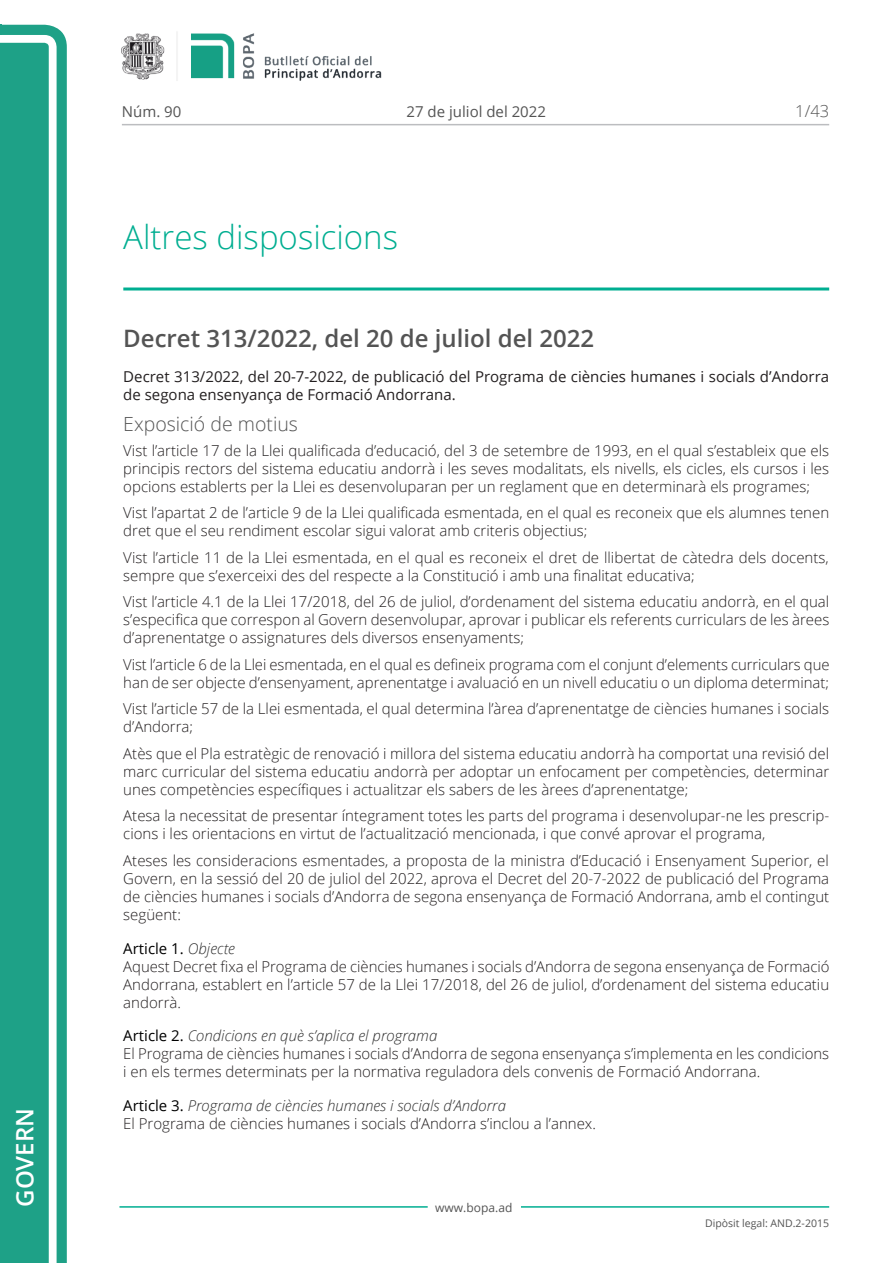
<style>
.page{position:relative;width:893px;height:1263px;background:#fff}
.page>*{position:absolute;margin:0;border:0;box-sizing:border-box;transform-origin:0 0}
.Titol_2_PAG{font:300 33px "Open Sans";color:#00ae91}
.Titol_3{font:600 24px "Open Sans";color:#545454}
.t1{font:600 24px "Open Sans";color:#fff}
.Titol_5{font:300 19.5px "Open Sans";color:#545454}
.num_pagina{font:300 16.5px "Open Sans";color:#545454}
.Body_text{font:300 15px/18px "Open Sans";color:#231f20}
.Body_text_sumari{font:15px/18px "Open Sans";color:#231f20}
.Titol_7{font:italic 300 15px "Open Sans";color:#303030}
.carrer{font:15px "Open Sans";color:#545454}
.Titol_7-2{font:15px "Open Sans";color:#000}
.t2{font:12px "Open Sans";color:#545454}
.t3{font:10.5px "Open Sans";color:#545454}
.s1{font-weight:300;font-style:italic;color:#303030}
.s2{font-weight:400;font-style:normal;color:#000}
</style>
<div class="page">
<svg style="left:0;top:25px;width:67px;height:1238px;fill:#1ea187"></svg>
<div style="left:0;top:43px;width:49px;height:1220px;background:#1ea187"></div>
<img style="left:122px;top:32px;width:260px;height:49px">
<hr style="left:119px;top:1206px;width:309px;height:2px;background:#00ae91">
<hr style="left:521px;top:1206px;width:308px;height:2px;background:#00ae91">
<hr style="left:122px;top:124px;width:707px;height:1px;background:#bcbdc0">
<hr style="left:123px;top:287px;width:706px;height:3px;background:#00ae91">
<p class="t1" style="left:8px;top:1207px;width:100px;rotate:-90deg">Govern</p>
<p class="carrer" style="left:122px;top:102px;width:61px">Núm. 90</p>
<p class="carrer" style="left:406px;top:102px;width:141px">27 de juliol del 2022</p>
<p class="Titol_2_PAG" style="left:123px;top:215px;width:276px">Altres disposicions</p>
<p class="num_pagina" style="left:795px;top:100px;width:35px">1/43</p>
<p class="Titol_3" style="left:123px;top:321px;width:472px">Decret 313/2022, del 20 de juliol del 2022</p>
<p class="Body_text_sumari" style="left:123px;top:367px;width:707px">Decret 313/2022, del 20-7-2022, de publicació del Programa de ciències humanes i socials d’Andorra de segona ensenyança de Formació Andorrana.</p>
<p class="Titol_5" style="left:123px;top:410px;width:176px">Exposició de motius</p>
<p class="Body_text" style="left:123px;top:441px;width:707px;text-align:justify">Vist l’article 17 de la Llei qualificada d’educació, del 3 de setembre de 1993, en el qual s’estableix que els principis rectors del sistema educatiu andorrà i les seves modalitats, els nivells, els cicles, els cursos i les opcions establerts per la Llei es desenvoluparan per un reglament que en determinarà els programes;</p>
<p class="Body_text" style="left:123px;top:503px;width:707px">Vist l’apartat 2 de l’article 9 de la Llei qualificada esmentada, en el qual es reconeix que els alumnes tenen dret que el seu rendiment escolar sigui valorat amb criteris objectius;</p>
<p class="Body_text" style="left:123px;top:548px;width:707px">Vist l’article 11 de la Llei esmentada, en el qual es reconeix el dret de llibertat de càtedra dels docents, sempre que s’exerceixi des del respecte a la Constitució i amb una finalitat educativa;</p>
<p class="Body_text" style="left:123px;top:592px;width:707px;text-align:justify">Vist l’article 4.1 de la Llei 17/2018, del 26 de juliol, d’ordenament del sistema educatiu andorrà, en el qual s’especifica que correspon al Govern desenvolupar, aprovar i publicar els referents curriculars de les àrees d’aprenentatge o assignatures dels diversos ensenyaments;</p>
<p class="Body_text" style="left:123px;top:655px;width:708px">Vist l’article 6 de la Llei esmentada, en el qual es defineix programa com el conjunt d’elements curriculars que han de ser objecte d’ensenyament, aprenentatge i avaluació en un nivell educatiu o un diploma determinat;</p>
<p class="Body_text" style="left:123px;top:699px;width:707px">Vist l’article 57 de la Llei esmentada, el qual determina l’àrea d’aprenentatge de ciències humanes i socials d’Andorra;</p>
<p class="Body_text" style="left:123px;top:744px;width:707px;text-align:justify">Atès que el Pla estratègic de renovació i millora del sistema educatiu andorrà ha comportat una revisió del marc curricular del sistema educatiu andorrà per adoptar un enfocament per competències, determinar unes competències específiques i actualitzar els sabers de les àrees d’aprenentatge;</p>
<p class="Body_text" style="left:123px;top:806px;width:707px">Atesa la necessitat de presentar íntegrament totes les parts del programa i desenvolupar-ne les prescrip&shy;cions i les orientacions en virtut de l’actualització mencionada, i que convé aprovar el programa,</p>
<p class="Body_text" style="left:123px;top:851px;width:707px;text-align:justify">Ateses les consideracions esmentades, a proposta de la ministra d’Educació i Ensenyament Superior, el Govern, en la sessió del 20 de juliol del 2022, aprova el Decret del 20-7-2022 de publicació del Programa de ciències humanes i socials d’Andorra de segona ensenyança de Formació Andorrana, amb el contingut següent:</p>
<p class="Titol_7-2" style="left:123px;top:938px;width:113px">Article 1. <span class="s1">Objecte</span></p>
<p class="Body_text" style="left:123px;top:957px;width:708px;text-align:justify">Aquest Decret fixa el Programa de ciències humanes i socials d’Andorra de segona ensenyança de Formació Andorrana, establert en l’article 57 de la Llei 17/2018, del 26 de juliol, d’ordenament del sistema educatiu andorrà.</p>
<p class="Titol_7" style="left:123px;top:1025px;width:315px"><span class="s2">Article 2.</span> Condicions en què s’aplica el programa</p>
<p class="Body_text" style="left:123px;top:1044px;width:707px">El Programa de ciències humanes i socials d’Andorra de segona ensenyança s’implementa en les condicions i en els termes determinats per la normativa reguladora dels convenis de Formació Andorrana.</p>
<p class="Titol_7" style="left:123px;top:1095px;width:384px"><span class="s2">Article 3.</span> Programa de ciències humanes i socials d’Andorra</p>
<p class="Body_text" style="left:123px;top:1114px;width:474px">El Programa de ciències humanes i socials d’Andorra s’inclou a l’annex.</p>
<p class="t2" style="left:435px;top:1199px;width:79px">www.bopa.ad</p>
<p class="t3" style="left:705px;top:1216px;width:125px">Dipòsit legal: AND.2-2015</p>
</div>
